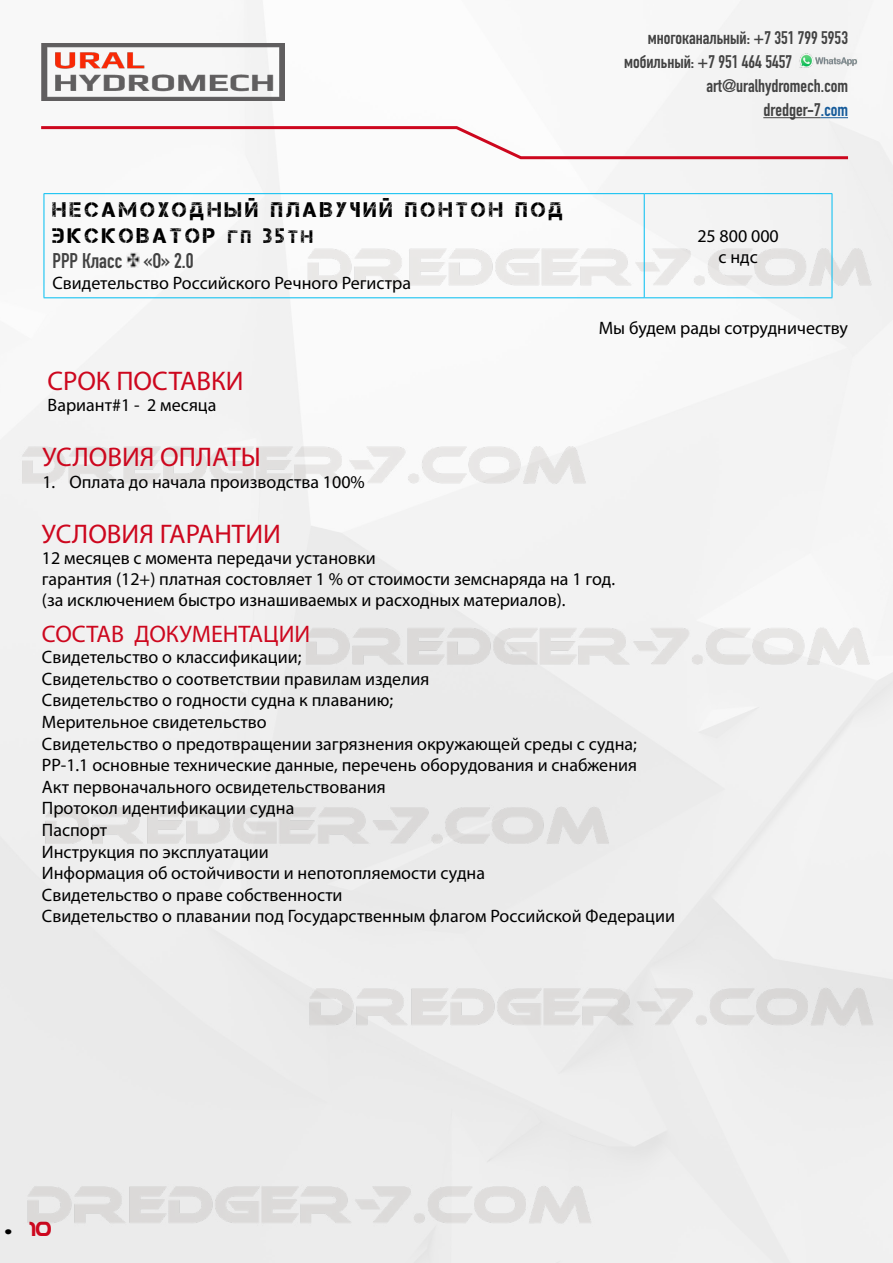
<style>
.page{position:relative;width:893px;height:1263px;background:#fff}
.page>*{position:absolute;margin:0;border:0;box-sizing:border-box;transform-origin:0 0}
.t1{font:27px "Myriad Pro";color:#cd071e}
.t2{font:24px "Myriad Pro";color:#cd071e}
.t3{font:24px "Nasa";color:#cd071e}
.t4{font:21px/25.2px "Captureit";letter-spacing:.16em;color:#000}
.t5{font:700 21px "DIN Condensed";color:#424242}
.t6{font:18px/21.6px "Myriad Pro";color:#000}
.t7{font:700 18px "DIN Condensed";color:#424242}
.s1{font-size:18px}
.s2{color:#165b9a}
.s3{font-size:18px;color:#000}
</style>
<div class="page">
<img style="left:41px;top:0;width:848px;height:158px">
<svg style="left:41px;top:125px;width:810px;height:33px"></svg>
<img style="left:41px;top:44px;width:244px;height:56px">
<img style="left:795px;top:53px;width:67px;height:17px">
<img style="left:0;top:158px;width:893px;height:1105px">
<hr style="left:832px;top:194px;width:1px;height:103px;background:#00bdf1">
<hr style="left:44px;top:297px;width:600px;height:1px;background:#00bdf1">
<hr style="left:644px;top:194px;width:1px;height:103px;background:#00bdf1">
<hr style="left:644px;top:297px;width:188px;height:1px;background:#00bdf1">
<hr style="left:44px;top:194px;width:1px;height:103px;background:#00bdf1">
<hr style="left:44px;top:193px;width:600px;height:1px;background:#00bdf1">
<hr style="left:644px;top:193px;width:188px;height:1px;background:#00bdf1">
<img style="left:126px;top:253px;width:14px;height:15px">
<hr style="left:763px;top:117px;width:58px;height:1px;background:#424242">
<svg style="left:821px;top:117px;width:27px;height:1px"></svg>
<p class="t4" style="left:52px;top:197px;width:512px">Несамоходный плавучий понтон под<br>ЭКСКОВАТОР <span class="s1">гп</span> 35<span class="s1">тн</span></p>
<p class="t5" style="left:52px;top:246px;width:143px">РРР Класс «О» 2.0</p>
<p class="t6" style="left:52px;top:272px;width:360px">Свидетельство Российского Речного Регистра</p>
<h1 class="t1" style="left:48px;top:364px;width:198px">СРОК ПОСТАВКИ</h1>
<p class="t6" style="left:48px;top:394px;width:170px">Вариант#1 - 2 месяца</p>
<h1 class="t1" style="left:42px;top:440px;width:220px">УСЛОВИЯ ОПЛАТЫ</h1>
<p class="t6" style="left:42px;top:470px;width:324px">1. Оплата до начала производства 100%</p>
<p class="t7" style="left:648px;top:25px;width:202px">многоканальный: +7 351 799 5953</p>
<p class="t7" style="left:624px;top:49px;width:170px">мобильный: +7 951 464 5457</p>
<p class="t7" style="left:706px;top:73px;width:143px">art@uralhydromech.com</p>
<p class="t7" style="left:763px;top:97px;width:86px">dredger-7<span class="s2">.com</span></p>
<p class="t6" style="left:697px;top:225px;width:83px;text-align:center">25 800 000 с ндс</p>
<p class="t6" style="left:599px;top:317px;width:251px">Мы будем рады сотрудничеству</p>
<h1 class="t1" style="left:42px;top:517px;width:241px">УСЛОВИЯ ГАРАНТИИ</h1>
<p class="t6" style="left:42px;top:547px;width:575px;line-height:21px">12 месяцев с момента передачи установки<br>гарантия (12+) платная состовляет 1 % от стоимости земснаряда на 1 год. (за исключением быстро изнашиваемых и расходных материалов).</p>
<h2 class="t2" style="left:42px;top:619px;width:270px">СОСТАВ ДОКУМЕНТАЦИИ</h2>
<p class="t6" style="left:42px;top:646px;width:635px">Свидетельство о классификации;<br>Свидетельство о соответствии правилам изделия<br>Свидетельство о годности судна к плаванию;<br>Мерительное свидетельство<br>Свидетельство о предотвращении загрязнения окружающей среды с судна; РР-1.1 основные технические данные, перечень оборудования и снабжения<br>Акт первоначального освидетельствования<br>Протокол идентификации судна<br>Паспорт<br>Инструкция по эксплуатации<br>Информация об остойчивости и непотопляемости судна<br>Свидетельство о праве собственности<br>Свидетельство о плавании под Государственным флагом Российской Федерации</p>
<h2 class="t3" style="left:4px;top:1219px;width:49px"><span class="s3">•</span> 10</h2>
</div>
